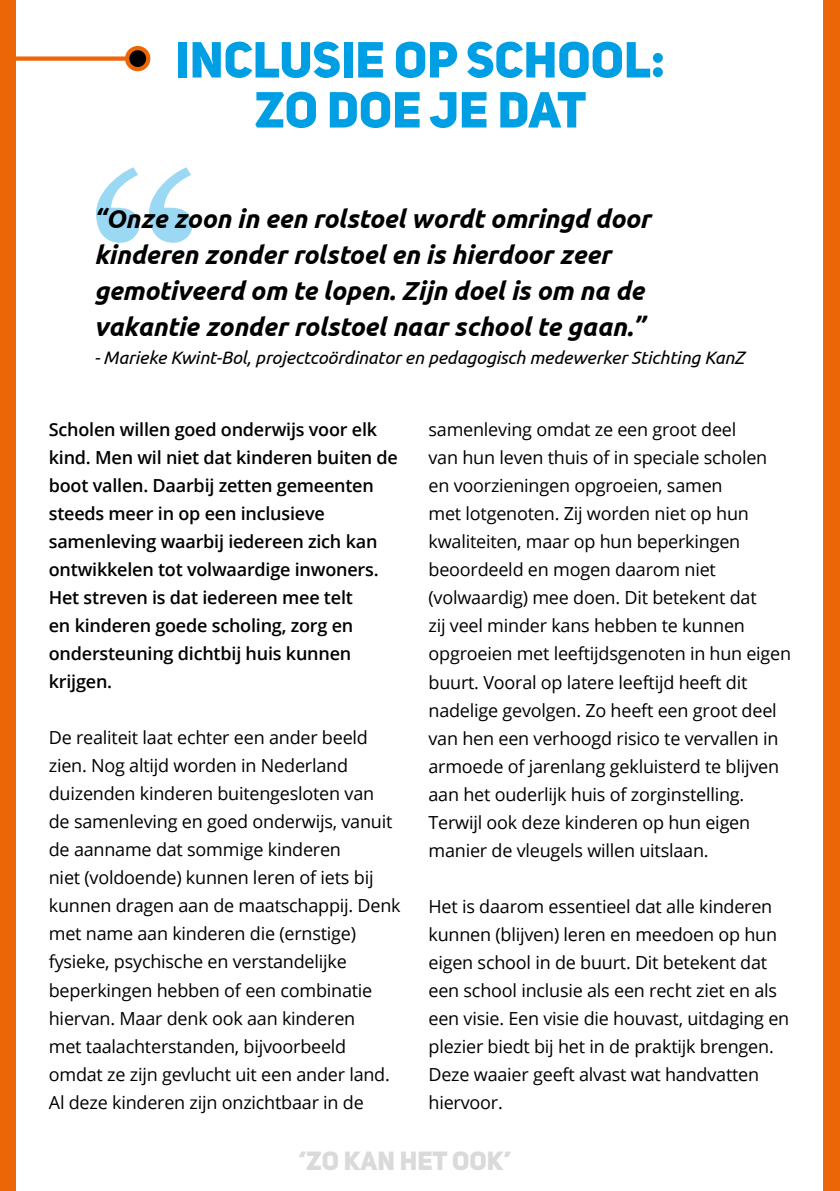
<style>
.page{position:relative;width:840px;height:1191px;background:#fff}
.page>*{position:absolute;margin:0;border:0;box-sizing:border-box;transform-origin:0 0}
.t1{font:50px/50px "Uni Sans Heavy CAPS";color:#009fe3;text-align:center}
.t2{font:italic 700 26px/36px "Ubuntu";letter-spacing:-.005em;color:#000}
.t3{font:26px "Uni Sans Heavy CAPS";color:#dadada}
.t4{font:18px/28px "Open Sans";letter-spacing:-.01em;color:#000}
.t5{font:600 18px/28px "Open Sans";letter-spacing:-.01em;color:#000}
.t6{font:italic 18px "Ubuntu";letter-spacing:-.005em;color:#000}
</style>
<div class="page">
<div style="left:0;top:0;width:15px;height:1191px;background:#ec6608"></div>
<div style="left:823px;top:0;width:16px;height:1191px;background:#ec6608"></div>
<div style="left:0;top:56px;width:146px;height:5px;background:#ec6608"></div>
<div style="left:127px;top:48px;width:21px;height:21px;background:#000;border-radius:50%"></div>
<div style="left:125px;top:46px;width:25px;height:25px;border:4px solid #ec6608;border-radius:50%"></div>
<svg style="left:96px;top:167px;width:96px;height:76px"></svg>
<h1 class="t1" style="left:175px;top:34px;width:491px">INCLUSIE OP SCHOOL:<br>ZO DOE JE DAT</h1>
<h2 class="t2" style="left:94px;top:200px;width:557px">“Onze zoon in een rolstoel wordt omringd door kinderen zonder rolstoel en is hierdoor zeer gemotiveerd om te lopen. Zijn doel is om na de vakantie zonder rolstoel naar school te gaan.”</h2>
<p class="t6" style="left:94px;top:346px;width:651px">- Marieke Kwint-Bol, projectcoördinator en pedagogisch medewerker Stichting KanZ</p>
<p class="t5" style="left:49px;top:415px;width:350px">Scholen willen goed onderwijs voor elk kind. Men wil niet dat kinderen buiten de boot vallen. Daarbij zetten gemeenten steeds meer in op een inclusieve samenleving waarbij iedereen zich kan ontwikkelen tot volwaardige inwoners.<br>Het streven is dat iedereen mee telt<br>en kinderen goede scholing, zorg en ondersteuning dichtbij huis kunnen krijgen.</p>
<p class="t4" style="left:49px;top:723px;width:353px">De realiteit laat echter een ander beeld zien. Nog altijd worden in Nederland duizenden kinderen buitengesloten van<br>de samenleving en goed onderwijs, vanuit de aanname dat sommige kinderen<br>niet (voldoende) kunnen leren of iets bij kunnen dragen aan de maatschappij. Denk met name aan kinderen die (ernstige) fysieke, psychische en verstandelijke beperkingen hebben of een combinatie hiervan. Maar denk ook aan kinderen<br>met taalachterstanden, bijvoorbeeld omdat ze zijn gevlucht uit een ander land.<br>Al deze kinderen zijn onzichtbaar in de</p>
<p class="t4" style="left:428px;top:415px;width:364px">samenleving omdat ze een groot deel<br>van hun leven thuis of in speciale scholen en voorzieningen opgroeien, samen<br>met lotgenoten. Zij worden niet op hun kwaliteiten, maar op hun beperkingen beoordeeld en mogen daarom niet (volwaardig) mee doen. Dit betekent dat<br>zij veel minder kans hebben te kunnen opgroeien met leeftijdsgenoten in hun eigen buurt. Vooral op latere leeftijd heeft dit nadelige gevolgen. Zo heeft een groot deel van hen een verhoogd risico te vervallen in armoede of jarenlang gekluisterd te blijven aan het ouderlijk huis of zorginstelling.<br>Terwijl ook deze kinderen op hun eigen manier de vleugels willen uitslaan.</p>
<p class="t4" style="left:428px;top:891px;width:362px">Het is daarom essentieel dat alle kinderen kunnen (blijven) leren en meedoen op hun eigen school in de buurt. Dit betekent dat een school inclusie als een recht ziet en als een visie. Een visie die houvast, uitdaging en plezier biedt bij het in de praktijk brengen.<br>Deze waaier geeft alvast wat handvatten hiervoor.</p>
<h2 class="t3" style="left:298px;top:1144px;width:214px">‘ZO KAN HET OOK’</h2>
</div>
